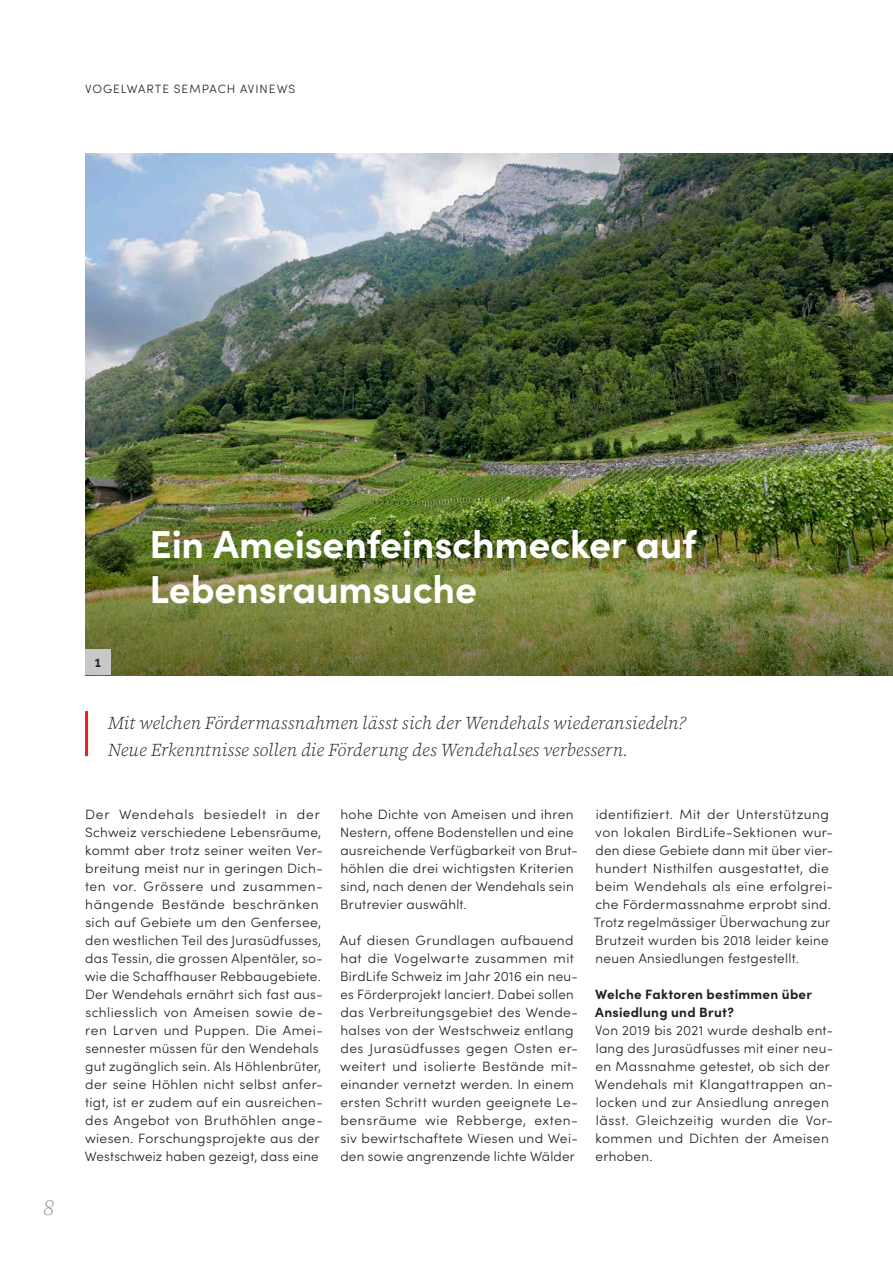
<style>
.page{position:relative;width:893px;height:1263px;background:#fff}
.page>*{position:absolute;margin:0;border:0;box-sizing:border-box;transform-origin:0 0}
.VSE_Titel{font:700 39px/45px "Sofia Pro";letter-spacing:-.005em;color:#fff}
.t1{font:italic 300 22.5px "Source Serif 4 Sm Text";color:#939598}
.VSE_Lead{font:italic 300 18px/27px "Source Serif 4 Sm Text";letter-spacing:.015em;color:#231f20}
.VSE_Lauftext{font:300 13.5px/18px "Sofia Pro";letter-spacing:.025em;color:#231f20}
.VSE_Lauftext-Titel{font:700 13.5px/18px "Sofia Pro";letter-spacing:.02em;color:#231f20}
.VSE_Bildlegende_Nummer{font:700 12.75px "Sofia Pro";color:#231f20}
.VSE_Kopfzeile{font:300 12px "Sofia Pro";letter-spacing:.08em;color:#231f20}
</style>
<div class="page">
<img style="left:85px;top:153px;width:808px;height:360px">
<img style="left:85px;top:513px;width:808px;height:162px">
<svg style="left:85px;top:649px;width:26px;height:26px"></svg>
<hr style="left:85px;top:711px;width:3px;height:45px;background:#ee1d23">
<p class="VSE_Kopfzeile" style="left:85px;top:80px;width:212px">VOGELWARTE SEMPACH AVINEWS</p>
<h2 class="t1" style="left:43px;top:1193px;width:13px">8</h2>
<p class="VSE_Bildlegende_Nummer" style="left:94px;top:652px;width:9px">1</p>
<p class="VSE_Titel" style="left:149px;top:519px;width:548px">Ein Ameisenfeinschmecker auf<br>Lebensraumsuche</p>
<p class="VSE_Lead" style="left:108px;top:710px;width:580px">Mit welchen Fördermassnahmen lässt sich der Wendehals wiederansiedeln?<br>Neue Erkenntnisse sollen die Förderung des Wendehalses verbessern.</p>
<p class="VSE_Lauftext" style="left:85px;top:805px;width:240px">Der Wendehals besiedelt in der Schweiz verschiedene Lebensräume, kommt aber trotz seiner weiten Ver&shy;breitung meist nur in geringen Dich&shy;ten vor. Grössere und zusammen&shy;hängende Bestände beschränken sich auf Gebiete um den Genfersee, den westlichen Teil des Jurasüdfusses, das Tessin, die grossen Alpentäler, so&shy;wie die Schaffhauser Rebbaugebiete.<br>Der Wendehals ernährt sich fast aus&shy;schliesslich von Ameisen sowie de&shy;ren Larven und Puppen. Die Amei&shy;sennester müssen für den Wendehals gut zugänglich sein. Als Höhlenbrüter, der seine Höhlen nicht selbst anfer&shy;tigt, ist er zudem auf ein ausreichen&shy;des Angebot von Bruthöhlen ange&shy;wiesen. Forschungsprojekte aus der Westschweiz haben gezeigt, dass eine</p>
<p class="VSE_Lauftext" style="left:340px;top:805px;width:239px">hohe Dichte von Ameisen und ihren Nestern, offene Bodenstellen und eine ausreichende Verfügbarkeit von Brut&shy;höhlen die drei wichtigsten Kriterien sind, nach denen der Wendehals sein Brutrevier auswählt.</p>
<p class="VSE_Lauftext" style="left:340px;top:931px;width:240px">Auf diesen Grundlagen aufbauend hat die Vogelwarte zusammen mit BirdLife Schweiz im Jahr 2016 ein neu&shy;es Förderprojekt lanciert. Dabei sollen das Verbreitungsgebiet des Wende&shy;halses von der Westschweiz entlang des Jurasüdfusses gegen Osten er&shy;weitert und isolierte Bestände mit&shy;einander vernetzt werden. In einem ersten Schritt wurden geeignete Le&shy;bensräume wie Rebberge, exten&shy;siv bewirtschaftete Wiesen und Wei&shy;den sowie angrenzende lichte Wälder</p>
<p class="VSE_Lauftext" style="left:594px;top:805px;width:241px">identifiziert. Mit der Unterstützung von lokalen BirdLife-Sektionen wur&shy;den diese Gebiete dann mit über vier&shy;hundert Nisthilfen ausgestattet, die beim Wendehals als eine erfolgrei&shy;che Fördermassnahme erprobt sind.<br>Trotz regelmässiger Überwachung zur Brutzeit wurden bis 2018 leider keine neuen Ansiedlungen festgestellt.</p>
<p class="VSE_Lauftext-Titel" style="left:595px;top:984px;width:218px">Welche Faktoren bestimmen über<br>Ansiedlung und Brut?</p>
<p class="VSE_Lauftext" style="left:595px;top:1021px;width:240px">Von 2019 bis 2021 wurde deshalb ent&shy;lang des Jurasüdfusses mit einer neu&shy;en Massnahme getestet, ob sich der<br>Wendehals mit Klangattrappen an&shy;locken und zur Ansiedlung anregen lässt. Gleichzeitig wurden die Vor&shy;kommen und Dichten der Ameisen erhoben.</p>
</div>
